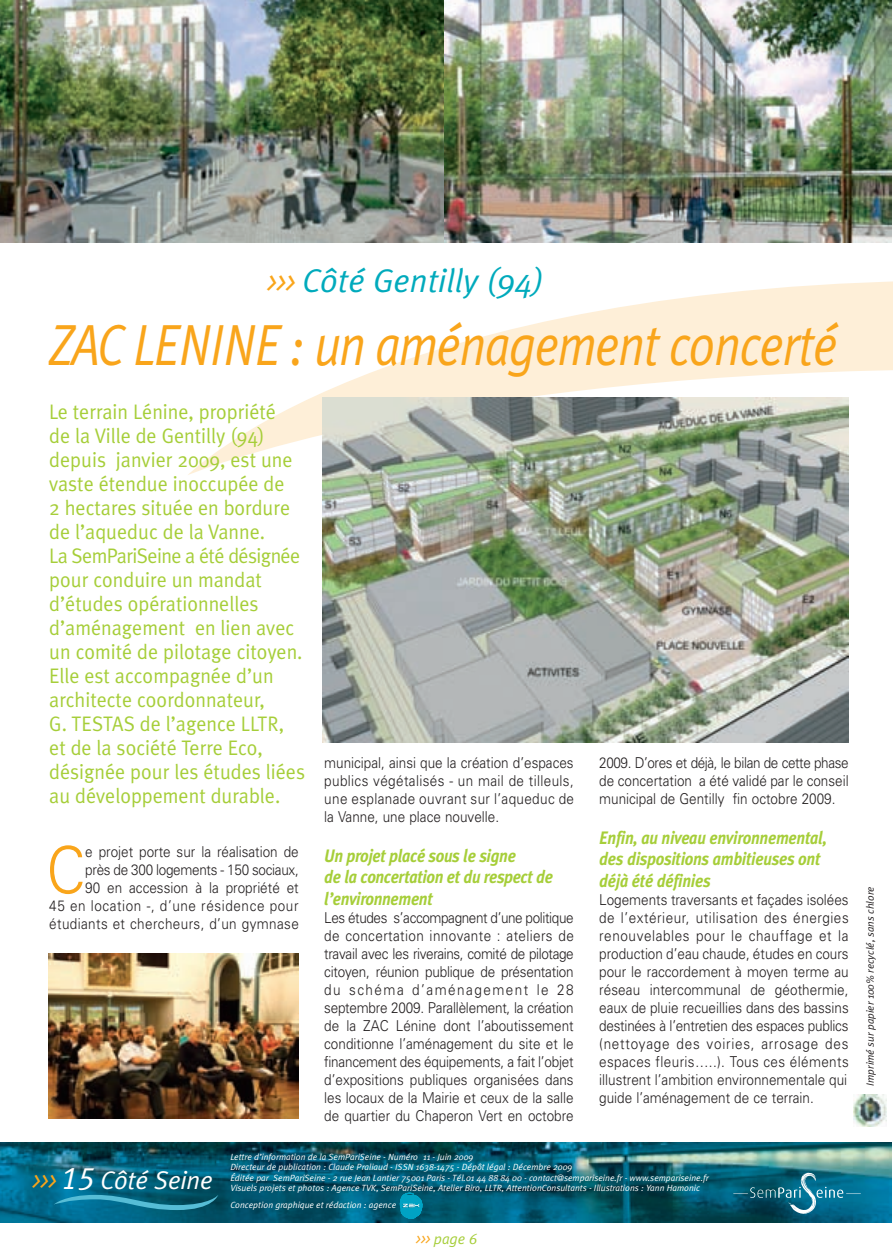
<style>
.page{position:relative;width:893px;height:1260px;background:#fff}
.page>*{position:absolute;margin:0;border:0;box-sizing:border-box;transform-origin:0 0}
.t1{font:300 64.8px "Univers";color:#f9a51b;scale:.9 1}
.t2{font:italic 58.05px "Meta Plus Normal";letter-spacing:-.025em;color:#f9a51b;scale:.85 1}
.t3{font:italic 33px "Meta Plus Normal";color:#00aabc}
.t4{font:italic 25.5px "Meta Plus Normal";letter-spacing:-.01em;color:#fff}
.t5{font:21px/24px "Meta Plus Normal";color:#a6ce39;scale:.95 1}
.t6{font:italic 700 18px/21.6px "Meta Plus";letter-spacing:-.015em;color:#a6ce39;scale:.9 1}
.t7{font:300 15px/18px "Univers";color:#231f20;text-align:justify;scale:.9 1}
.t8{font:italic 15px "Meta Plus Normal";color:#a6ce39}
.t9{font:italic 10.5px "Meta Plus Normal";color:#231f20}
.t10{font:italic 9px/10.5px "Meta Plus Normal";color:#fff}
.s1{font-family:"Meta Plus Normal Caps";font-size:30px;color:#f9a51b}
.s2{font-family:"Meta Plus Normal Caps";font-size:25.35px;color:#f9a51b}
.s3{font-family:"Meta Plus Normal Caps";font-size:31.95px}
.s4{font-family:"Meta Plus Normal Caps";color:#f9a51b}
.s5{font-family:"Meta Plus Normal Caps"}
</style>
<div class="page">
<img style="left:0;top:0;width:893px;height:1223px">
<h3 class="t3" style="left:267px;top:268px;width:279px"><span class="s1">&gt;&gt;&gt;</span> Côté Gentilly (94)</h3>
<h2 class="t2" style="left:49px;top:322px;width:929px">ZAC LENINE : un aménagement concerté</h2>
<p class="t5" style="left:49px;top:401px;width:271px">Le terrain Lénine, propriété<br>de la Ville de Gentilly (94) depuis janvier 2009, est une vaste étendue inoccupée de<br>2 hectares située en bordure de l’aqueduc de la Vanne.<br>La SemPariSeine a été désignée pour conduire un mandat d’études opérationnelles d’aménagement en lien avec un comité de pilotage citoyen.<br>Elle est accompagnée d’un architecte coordonnateur,<br>G. TESTAS de l’agence LLTR, et de la société Terre Eco, désignée pour les études liées au développement durable.</p>
<p class="t7" style="left:324px;top:755px;width:279px">municipal, ainsi que la création d’espaces publics végétalisés - un mail de tilleuls, une esplanade ouvrant sur l’aqueduc de la Vanne, une place nouvelle.</p>
<p class="t6" style="left:324px;top:845px;width:256px">Un projet placé sous le signe<br>de la concertation et du respect de l’environnement</p>
<p class="t7" style="left:324px;top:910px;width:279px">Les études s’accompagnent d’une politique de concertation innovante : ateliers de travail avec les riverains, comité de pilotage citoyen, réunion publique de présentation du schéma d’aménagement le 28 septembre 2009. Parallèlement, la création de la ZAC Lénine dont l’aboutissement conditionne l’aménagement du site et le financement des équipements, a fait l’objet d’expositions publiques organisées dans les locaux de la Mairie et ceux de la salle de quartier du Chaperon Vert en octobre</p>
<p class="t7" style="left:599px;top:755px;width:279px">2009. D’ores et déjà, le bilan de cette phase de concertation a été validé par le conseil municipal de Gentilly fin octobre 2009.</p>
<p class="t6" style="left:599px;top:827px;width:255px">Enfin, au niveau environnemental, des dispositions ambitieuses ont déjà été définies</p>
<p class="t7" style="left:599px;top:892px;width:279px">Logements traversants et façades isolées de l’extérieur, utilisation des énergies renouvelables pour le chauffage et la production d’eau chaude, études en cours pour le raccordement à moyen terme au réseau intercommunal de géothermie, eaux de pluie recueillies dans des bassins destinées à l’entretien des espaces publics (nettoyage des voiries, arrosage des espaces fleuris…..). Tous ces éléments illustrent l’ambition environnementale qui guide l’aménagement de ce terrain.</p>
<h1 class="t1" style="left:46px;top:846px;width:45px">C</h1>
<p class="t7" style="left:49px;top:844px;width:279px;text-align:right">e projet porte sur la réalisation de<br>près de 300 logements - 150 sociaux,<br>90 en accession à la propriété et<br>45 en location -, d’une résidence pour étudiants et chercheurs, d’un gymnase</p>
<h3 class="t4" style="left:32px;top:1169px;width:182px"><span class="s2">&gt;&gt;&gt;</span> <span class="s3">15</span> Côté Seine</h3>
<p class="t10" style="left:230px;top:1151px;width:480px">Lettre d’information de la SemPariSeine - Numéro 11 - Juin 2009<br>Directeur de publication : Claude Praliaud - ISSN 1638-1475 - Dépôt légal : Décembre 2009<br>Éditée par SemPariSeine - 2 rue Jean Lantier 75001 Paris - Tél.01 44 88 84 00 - contact@sempariseine.fr - www.sempariseine.fr Visuels projets et photos : Agence TVK, SemPariSeine, Atelier Biro, LLTR, AttentionConsultants - Illustrations : Yann Hamonic</p>
<p class="t10" style="left:230px;top:1199px;width:167px">Conception graphique et rédaction : agence</p>
<p class="t8" style="left:416px;top:1233px;width:63px"><span class="s4">&gt;&gt;&gt;</span> page <span class="s5">6</span></p>
<p class="t9" style="left:866px;top:1085px;width:200px;rotate:-90deg">Imprimé sur papier 100% recyclé, sans chlore</p>
</div>
